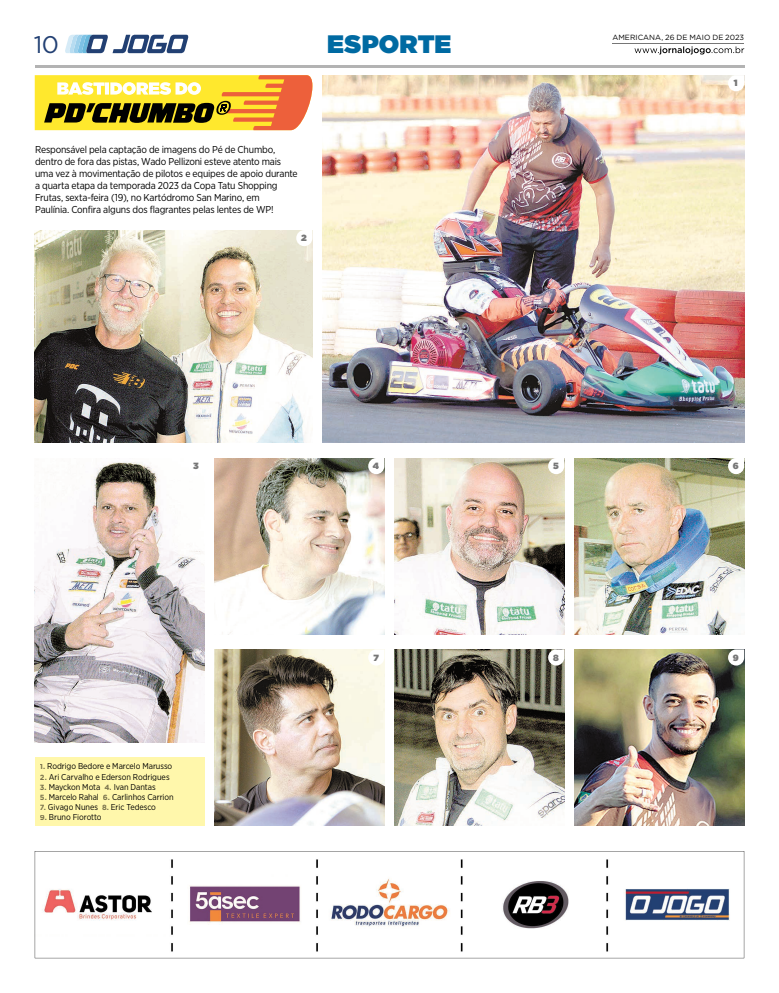
<style>
.page{position:relative;width:779px;height:993px;background:#fff}
.page>*{position:absolute;margin:0;border:0;box-sizing:border-box;transform-origin:0 0}
.t1{font:900 25.2px "Gotham";letter-spacing:.005em;color:#006aa2}
.t2{font:24px "Gotham";color:#224073}
.t3{font:10px/12px "Gotham Narrow";letter-spacing:-.02em;color:#000}
.t4{font:900 9px "Gotham";color:#767676}
.t5{font:8.5px "Gotham Narrow";letter-spacing:-.005em;color:#000}
.t6{font:7.5px "Gotham";color:#000}
.s1{font-family:"Gotham";font-weight:700;font-size:7.5px;color:#79724d}
</style>
<div class="page">
<hr style="left:612px;top:43px;width:131px;height:1px;background:#767676">
<hr style="left:35px;top:65px;width:708px;height:2px;background:#b3b3b3">
<svg style="left:634px;top:46px;width:109px;height:8px"></svg>
<svg style="left:65px;top:35px;width:124px;height:18px"></svg>
<svg style="left:35px;top:851px;width:708px;height:106px"></svg>
<svg style="left:35px;top:75px;width:277px;height:55px;background:#d1ab3c"></svg>
<div style="left:35px;top:757px;width:169px;height:68px;background:#fff7ab"></div>
<img style="left:322px;top:75px;width:421px;height:367px">
<img style="left:214px;top:458px;width:170px;height:176px">
<img style="left:35px;top:461px;width:169px;height:281px">
<img style="left:574px;top:458px;width:169px;height:176px">
<img style="left:394px;top:458px;width:170px;height:176px">
<img style="left:35px;top:230px;width:277px;height:212px">
<img style="left:214px;top:649px;width:170px;height:176px">
<img style="left:394px;top:649px;width:170px;height:176px">
<img style="left:574px;top:649px;width:169px;height:176px">
<svg style="left:727px;top:75px;width:16px;height:16px"></svg>
<svg style="left:296px;top:230px;width:16px;height:16px"></svg>
<svg style="left:188px;top:461px;width:16px;height:13px"></svg>
<svg style="left:368px;top:458px;width:16px;height:16px"></svg>
<svg style="left:368px;top:649px;width:16px;height:16px"></svg>
<svg style="left:548px;top:458px;width:16px;height:16px"></svg>
<svg style="left:548px;top:649px;width:16px;height:16px"></svg>
<svg style="left:727px;top:458px;width:16px;height:16px"></svg>
<svg style="left:727px;top:649px;width:16px;height:16px"></svg>
<h2 class="t2" style="left:34px;top:29px;width:27px">10</h2>
<h1 class="t1" style="left:327px;top:26px;width:126px">ESPORTE</h1>
<p class="t3" style="left:35px;top:143px;width:264px">Responsável pela captação de imagens do Pé de Chumbo, dentro de fora das pistas, Wado Pellizoni esteve atento mais uma vez à movimentação de pilotos e equipes de apoio durante a quarta etapa da temporada 2023 da Copa Tatu Shopping Frutas, sexta-feira (19), no Kartódromo San Marino, em<br>Paulínia. Confira alguns dos flagrantes pelas lentes de WP!</p>
<p class="t4" style="left:301px;top:231px;width:7px">2</p>
<p class="t4" style="left:193px;top:459px;width:7px">3</p>
<p class="t4" style="left:372px;top:459px;width:8px">4</p>
<p class="t5" style="left:40px;top:760px;width:134px"><span class="s1">1.</span> Rodrigo Bedore e Marcelo Marusso</p>
<p class="t5" style="left:40px;top:771px;width:131px"><span class="s1">2.</span> Ari Carvalho e Ederson Rodrigues</p>
<p class="t5" style="left:40px;top:781px;width:117px"><span class="s1">3.</span> Mayckon Mota <span class="s1">4.</span> Ivan Dantas</p>
<p class="t5" style="left:40px;top:791px;width:135px"><span class="s1">5.</span> Marcelo Rahal <span class="s1">6.</span> Carlinhos Carrion</p>
<p class="t5" style="left:40px;top:801px;width:118px"><span class="s1">7.</span> Givago Nunes <span class="s1">8.</span> Eric Tedesco</p>
<p class="t5" style="left:40px;top:811px;width:63px"><span class="s1">9.</span> Bruno Fiorotto</p>
<p class="t4" style="left:373px;top:650px;width:7px">7</p>
<p class="t6" style="left:612px;top:33px;width:133px">AMERICANA, 26 DE MAIO DE 2023</p>
<p class="t4" style="left:733px;top:77px;width:5px">1</p>
<p class="t4" style="left:553px;top:459px;width:7px">5</p>
<p class="t4" style="left:552px;top:650px;width:7px">8</p>
<p class="t4" style="left:732px;top:459px;width:7px">6</p>
<p class="t4" style="left:732px;top:650px;width:7px">9</p>
</div>
